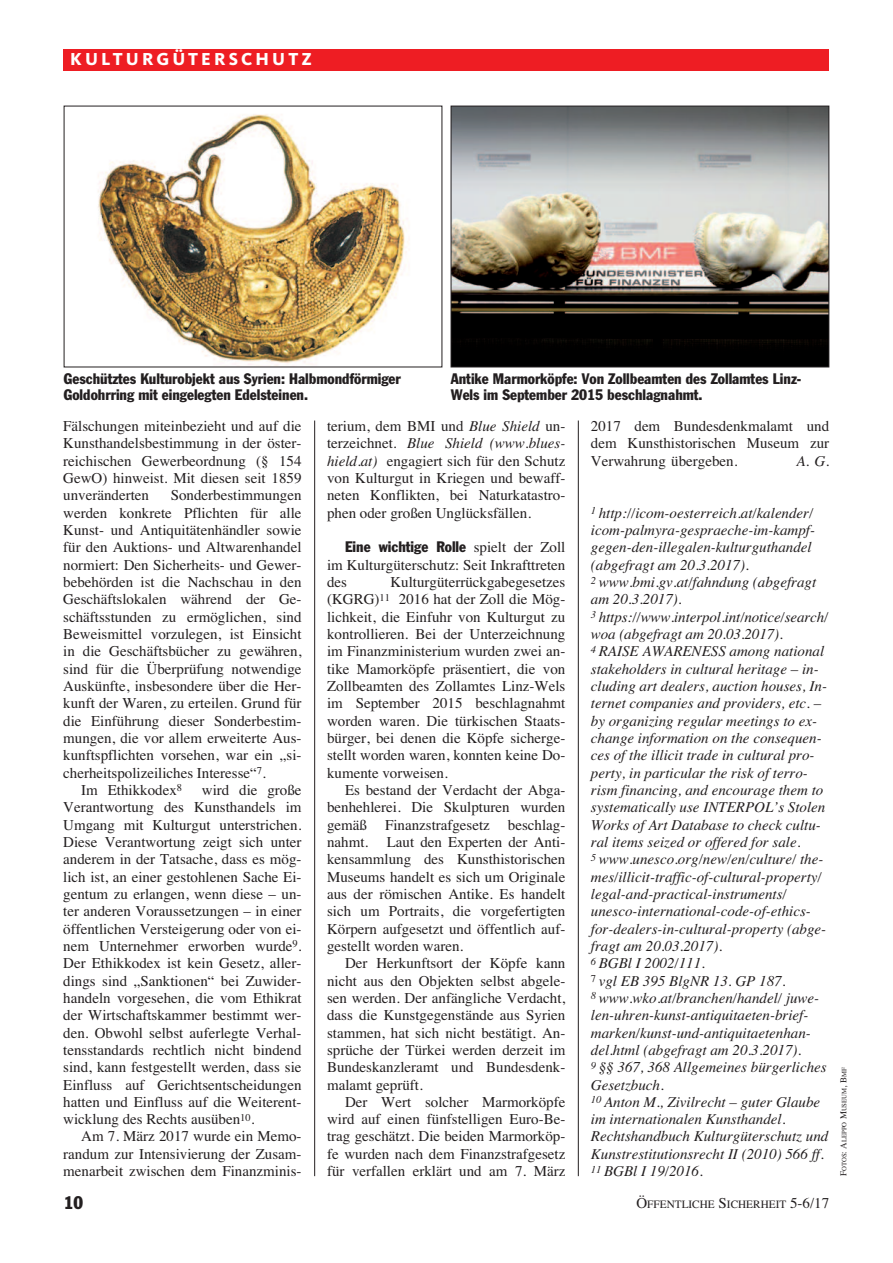
<style>
.page{position:relative;width:893px;height:1263px;background:#fff}
.page>*{position:absolute;margin:0;border:0;box-sizing:border-box;transform-origin:0 0}
.t1{font:800 18px "Kievit";letter-spacing:.175em;color:#fff}
.t2{font:condensed 18px "Franklin Gothic";color:#231f20}
.t3{font:15px/17.4px "Times";color:#231f20;text-align:justify}
.t4{font:italic 15px/17.4px "Times";color:#231f20}
.t5{font:condensed 15px/15.8px "Franklin Gothic";color:#231f20}
.t6{font:11.25px "Times";color:#231f20}
.t7{font:6.75px "Times";color:#231f20}
.s1{font-style:italic}
.s2{font-family:"Times";font-stretch:normal}
.s3{font-size:15px}
.s4{font-size:9px}
</style>
<div class="page">
<hr style="left:314px;top:420px;width:1px;height:756px;background:#231f20">
<div style="left:64px;top:49px;width:765px;height:21px;background:#ee1d23"></div>
<hr style="left:578px;top:420px;width:1px;height:756px;background:#231f20">
<img style="left:98px;top:114px;width:311px;height:251px">
<img style="left:453px;top:108px;width:374px;height:257px">
<div style="left:451px;top:106px;width:378px;height:261px;border:1px solid #231f20"></div>
<p class="t1" style="left:70px;top:53px;width:243px">KULTURGÜTERSCHUTZ</p>
<p class="t5" style="left:64px;top:372px;width:339px">Geschütztes Kulturobjekt aus Syrien: Halbmondförmiger<br>Goldohrring mit eingelegten Edelsteinen.</p>
<p class="t5" style="left:451px;top:372px;width:352px">Antike Marmorköpfe: Von Zollbeamten des Zollamtes Linz-<br>Wels im September 2015 beschlagnahmt.</p>
<p class="t3" style="left:63px;top:417px;width:240px">Fälschungen miteinbezieht und auf die Kunsthandelsbestimmung in der öster&shy;reichischen Gewerbeordnung (§ 154<br>GewO) hinweist. Mit diesen seit 1859 unveränderten</p>
<p class="t3" style="left:171px;top:486px;width:132px">Sonderbestimmungen</p>
<p class="t3" style="left:63px;top:504px;width:240px">werden konkrete Pflichten für alle</p>
<p class="t3" style="left:63px;top:521px;width:240px">Kunst- und Antiquitätenhändler sowie</p>
<p class="t3" style="left:63px;top:538px;width:240px">für den Auktions- und Altwarenhandel</p>
<p class="t3" style="left:63px;top:556px;width:240px">normiert: Den Sicherheits- und Gewer-</p>
<p class="t3" style="left:63px;top:573px;width:240px">bebehörden ist die Nachschau in den</p>
<p class="t3" style="left:63px;top:590px;width:240px">Geschäftslokalen während der Ge-</p>
<p class="t3" style="left:63px;top:608px;width:240px">schäftsstunden zu ermöglichen, sind</p>
<p class="t3" style="left:63px;top:625px;width:240px">Beweismittel vorzulegen, ist Einsicht</p>
<p class="t3" style="left:63px;top:642px;width:240px">in die Geschäftsbücher zu gewähren,</p>
<p class="t3" style="left:63px;top:660px;width:240px">sind für die Überprüfung notwendige</p>
<p class="t3" style="left:63px;top:677px;width:240px">Auskünfte, insbesondere über die Her-</p>
<p class="t3" style="left:63px;top:694px;width:240px">kunft der Waren, zu erteilen. Grund für</p>
<p class="t3" style="left:63px;top:712px;width:240px">die Einführung dieser Sonderbestim-</p>
<p class="t3" style="left:63px;top:729px;width:240px">mungen, die vor allem erweiterte Aus-</p>
<p class="t3" style="left:63px;top:746px;width:240px">kunftspflichten vorsehen, war ein „si-</p>
<p class="t3" style="left:63px;top:764px;width:204px">cherheitspolizeiliches Interesse“<sup>7</sup>.</p>
<p class="t3" style="left:81px;top:781px;width:102px">Im Ethikkodex<sup>8</sup></p>
<p class="t3" style="left:63px;top:781px;width:240px;text-indent:139px">wird die große Verantwortung des Kunsthandels im Umgang mit Kulturgut unterstrichen.<br>Diese Verantwortung zeigt sich unter anderem in der Tatsache, dass es mög&shy;lich ist, an einer gestohlenen Sache Ei&shy;gentum zu erlangen, wenn diese – un&shy;ter anderen Voraussetzungen – in einer öffentlichen Versteigerung oder von ei&shy;nem Unternehmer erworben wurde<sup>9</sup>.<br>Der Ethikkodex ist kein Gesetz, aller&shy;dings sind „Sanktionen“ bei Zuwider&shy;handeln vorgesehen, die vom Ethikrat der Wirtschaftskammer bestimmt wer&shy;den. Obwohl selbst auferlegte Verhal&shy;tensstandards rechtlich nicht bindend sind, kann festgestellt werden, dass sie Einfluss auf Gerichtsentscheidungen hatten und Einfluss auf die Weiterent&shy;wicklung des Rechts ausüben<sup>10</sup>.</p>
<p class="t3" style="left:63px;top:1128px;width:240px;text-indent:18px">Am 7. März 2017 wurde ein Memo&shy;randum zur Intensivierung der Zusam&shy;menarbeit zwischen dem Finanzminis-</p>
<p class="t3" style="left:327px;top:417px;width:240px">terium, dem BMI und <span class="s1">Blue Shield</span> un&shy;terzeichnet. <span class="s1">Blue Shield (www.blues&shy;hield.at)</span> engagiert sich für den Schutz von Kulturgut in Kriegen und bewaff&shy;neten Konflikten, bei Naturkatastro&shy;phen oder großen Unglücksfällen.</p>
<p class="t5" style="left:345px;top:540px;width:222px">Eine wichtige Rolle <span class="s2">spielt der Zoll</span></p>
<p class="t3" style="left:327px;top:556px;width:240px">im Kulturgüterschutz: Seit Inkrafttreten des</p>
<p class="t3" style="left:327px;top:573px;width:240px;text-indent:63px">Kulturgüterrückgabegesetzes (KGRG)<sup>11</sup> 2016 hat der Zoll die Mög&shy;lichkeit, die Einfuhr von Kulturgut zu kontrollieren. Bei der Unterzeichnung im Finanzministerium wurden zwei an&shy;tike Mamorköpfe präsentiert, die von Zollbeamten des Zollamtes Linz-Wels im September 2015 beschlagnahmt worden waren. Die türkischen Staats&shy;bürger, bei denen die Köpfe sicherge&shy;stellt worden waren, konnten keine Do&shy;kumente vorweisen.</p>
<p class="t3" style="left:327px;top:781px;width:240px;text-indent:18px">Es bestand der Verdacht der Abga&shy;benhehlerei. Die Skulpturen wurden gemäß Finanzstrafgesetz beschlag&shy;nahmt. Laut den Experten der Anti&shy;kensammlung des Kunsthistorischen Museums handelt es sich um Originale aus der römischen Antike. Es handelt sich um Portraits, die vorgefertigten Körpern aufgesetzt und öffentlich auf&shy;gestellt worden waren.</p>
<p class="t3" style="left:327px;top:954px;width:240px;text-indent:18px">Der Herkunftsort der Köpfe kann nicht aus den Objekten selbst abgele&shy;sen werden. Der anfängliche Verdacht, dass die Kunstgegenstände aus Syrien stammen, hat sich nicht bestätigt. An&shy;sprüche der Türkei werden derzeit im Bundeskanzleramt und Bundesdenk&shy;malamt geprüft.</p>
<p class="t3" style="left:327px;top:1093px;width:240px;text-indent:18px">Der Wert solcher Marmorköpfe wird auf einen fünfstelligen Euro-Be&shy;trag geschätzt. Die beiden Marmorköp&shy;fe wurden nach dem Finanzstrafgesetz für verfallen erklärt und am 7. März</p>
<p class="t3" style="left:591px;top:417px;width:240px">2017 dem Bundesdenkmalamt und dem Kunsthistorischen Museum zur Verwahrung übergeben.</p>
<p class="t4" style="left:796px;top:452px;width:34px">A. G.</p>
<p class="t4" style="left:591px;top:504px;width:239px"><sup>1</sup> http://icom-oesterreich.at/kalender/ icom-palmyra-gespraeche-im-kampf&shy;gegen-den-illegalen-kulturguthandel (abgefragt am 20.3.2017).<br><sup>2</sup> www.bmi.gv.at/fahndung (abgefragt am 20.3.2017).<br><sup>3</sup> https://www.interpol.int/notice/search/ woa (abgefragt am 20.03.2017).<br><sup>4</sup> RAISE AWARENESS among national stakeholders in cultural heritage – in&shy;cluding art dealers, auction houses, In&shy;ternet companies and providers, etc. – by organizing regular meetings to ex&shy;change information on the consequen&shy;ces of the illicit trade in cultural pro&shy;perty, in particular the risk of terro&shy;rism financing, and encourage them to systematically use INTERPOL’s Stolen Works of Art Database to check cultu&shy;ral items seized or offered for sale.<br><sup>5</sup> www.unesco.org/new/en/culture/ the&shy;mes/illicit-traffic-of-cultural-property/ legal-and-practical-instruments/ unesco-international-code-of-ethics&shy;for-dealers-in-cultural-property (abge&shy;fragt am 20.03.2017).<br><sup>6</sup> BGBl I 2002/111.<br><sup>7</sup> vgl EB 395 BlgNR 13. GP 187.<br><sup>8</sup> www.wko.at/branchen/handel/ juwe&shy;len-uhren-kunst-antiquitaeten-brief&shy;marken/kunst-und-antiquitaetenhan&shy;del.html (abgefragt am 20.3.2017).<br><sup>9</sup> §§ 367, 368 Allgemeines bürgerliches Gesetzbuch.<br><sup>10</sup> Anton M., Zivilrecht – guter Glaube im internationalen Kunsthandel.<br>Rechtshandbuch Kulturgüterschutz und Kunstrestitutionsrecht II (2010) 566 ff.<br><sup>11</sup> BGBl I 19/2016.</p>
<p class="t2" style="left:64px;top:1196px;width:21px">10</p>
<p class="t6" style="left:636px;top:1198px;width:194px"><span class="s3">Ö</span>FFENTLICHE <span class="s3">S</span>ICHERHEIT <span class="s3">5-6/17</span></p>
<p class="t7" style="left:840px;top:1176px;width:110px;rotate:-90deg"><span class="s4">F</span>OTOS<span class="s4">: A</span>LEPPO <span class="s4">M</span>USEUM<span class="s4">, B</span>MF</p>
</div>
